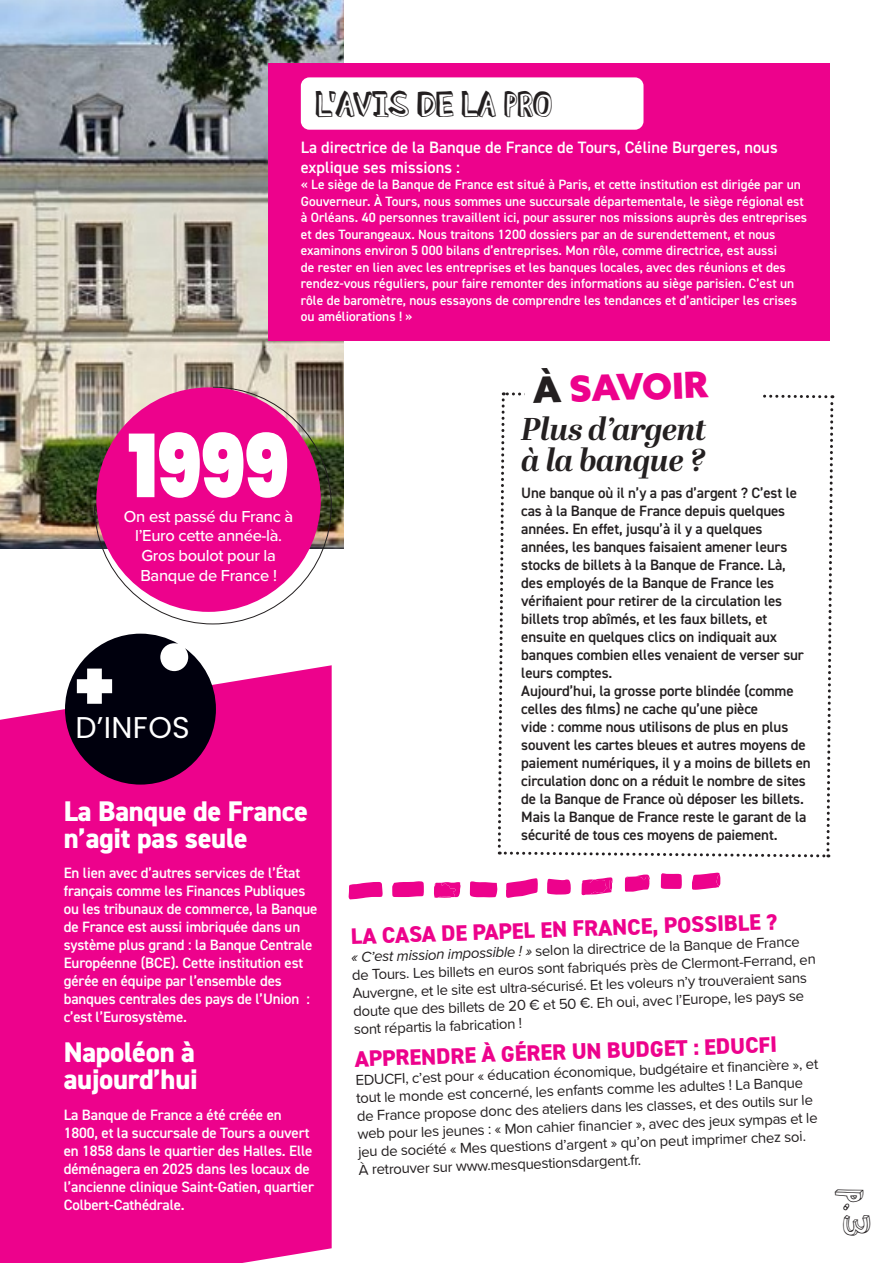
<style>
.page{position:relative;width:893px;height:1263px;background:#fff}
.page>*{position:absolute;margin:0;border:0;box-sizing:border-box;transform-origin:0 0}
.t1{font:900 87px "Poppins";color:#fff;scale:.87 1}
.t2{font:900 69px "Poppins";color:#fff}
.t3{font:900 36px "Azo Sans";color:#ed028c}
.t4{font:36px "Blockhead OT";color:#231f20}
.t5{font:34.5px "Blockhead OT Dark Side";letter-spacing:-.05em;color:#231f20}
.t6{font:italic 700 31.5px/31.5px "Abril Display";letter-spacing:-.01em;color:#231f20}
.t7{font:30px "Poppins";letter-spacing:.01em;color:#fff}
.t8{font:800 28.5px/27px "DIN2014";letter-spacing:-.01em;color:#fff}
.t9{font:800 22.5px "DIN2014";color:#ed028c}
.t10{font:600 16.5px/19.5px "DIN2014";color:#fff}
.t11{font:500 16.5px/19.8px "Proxima Nova";letter-spacing:-.02em;color:#fff;text-align:center}
.t12{font:600 15px/18px "DIN2014";letter-spacing:-.01em;color:#231f20}
.t13{font:15px/18px "Proxima Nova";color:#231f20}
.t14{font:600 15px/18px "DIN2014";letter-spacing:-.01em;color:#fff}
.t15{font:600 13.5px/16.5px "DIN2014";color:#fff}
.s1{color:#231f20}
.s2{font-style:italic}
</style>
<div class="page">
<img style="left:0;top:0;width:343px;height:549px">
<div style="left:268px;top:64px;width:561px;height:277px;background:#ed028c"></div>
<div style="left:301px;top:77px;width:342px;height:53px;background:#fff;border-radius:9px"></div>
<svg style="left:349px;top:882px;width:34px;height:17px"></svg>
<svg style="left:506px;top:878px;width:32px;height:20px"></svg>
<svg style="left:392px;top:881px;width:32px;height:16px"></svg>
<svg style="left:470px;top:881px;width:27px;height:16px"></svg>
<svg style="left:547px;top:879px;width:24px;height:16px"></svg>
<svg style="left:661px;top:873px;width:21px;height:16px"></svg>
<svg style="left:581px;top:877px;width:32px;height:18px"></svg>
<svg style="left:692px;top:873px;width:29px;height:17px"></svg>
<svg style="left:625px;top:874px;width:25px;height:18px"></svg>
<svg style="left:434px;top:882px;width:27px;height:16px"></svg>
<svg style="left:94px;top:386px;width:238px;height:239px;background:#e03d9a"></svg>
<div style="left:0;top:665px;width:332px;height:598px;background:#ed028c"></div>
<svg style="left:497px;top:392px;width:338px;height:466px"></svg>
<svg style="left:65px;top:634px;width:151px;height:150px;background:#3a213a"></svg>
<p class="t5" style="left:315px;top:74px;width:240px">L’AVIS DE LA PRO</p>
<p class="t10" style="left:301px;top:137px;width:478px">La directrice de la Banque de France de Tours, Céline Burgeres, nous explique ses missions :</p>
<p class="t15" style="left:301px;top:176px;width:508px">« Le siège de la Banque de France est situé à Paris, et cette institution est dirigée par un Gouverneur. À Tours, nous sommes une succursale départementale, le siège régional est à Orléans. 40 personnes travaillent ici, pour assurer nos missions auprès des entreprises et des Tourangeaux. Nous traitons 1200 dossiers par an de surendettement, et nous examinons environ 5 000 bilans d’entreprises. Mon rôle, comme directrice, est aussi<br>de rester en lien avec les entreprises et les banques locales, avec des réunions et des rendez-vous réguliers, pour faire remonter des informations au siège parisien. C’est un rôle de baromètre, nous essayons de comprendre les tendances et d’anticiper les crises ou améliorations ! »</p>
<p class="t1" style="left:128px;top:416px;width:187px">1999</p>
<p class="t11" style="left:124px;top:506px;width:171px">On est passé du Franc à l’Euro cette année-là.<br>Gros boulot pour la<br>Banque de France !</p>
<p class="t2" style="left:75px;top:645px;width:40px">+</p>
<p class="t7" style="left:75px;top:710px;width:116px">D’INFOS</p>
<p class="t8" style="left:64px;top:797px;width:246px">La Banque de France n’agit pas seule</p>
<p class="t14" style="left:64px;top:864px;width:255px">En lien avec d’autres services de l’État français comme les Finances Publiques ou les tribunaux de commerce, la Banque de France est aussi imbriquée dans un système plus grand : la Banque Centrale Européenne (BCE). Cette institution est gérée en équipe par l’ensemble des banques centrales des pays de l’Union : c’est l’Eurosystème.</p>
<p class="t8" style="left:64px;top:1039px;width:135px">Napoléon à aujourd’hui</p>
<p class="t14" style="left:64px;top:1105px;width:252px">La Banque de France a été créée en 1800, et la succursale de Tours a ouvert en 1858 dans le quartier des Halles. Elle déménagera en 2025 dans les locaux de l’ancienne clinique Saint-Gatien, quartier Colbert-Cathédrale.</p>
<p class="t3" style="left:532px;top:366px;width:177px;rotate:-2deg"><span class="s1">À</span> SAVOIR</p>
<p class="t6" style="left:521px;top:415px;width:187px">Plus d’argent à la banque ?</p>
<p class="t12" style="left:521px;top:483px;width:284px">Une banque où il n’y a pas d’argent ? C’est le cas à la Banque de France depuis quelques années. En effet, jusqu’à il y a quelques années, les banques faisaient amener leurs stocks de billets à la Banque de France. Là, des employés de la Banque de France les vérifiaient pour retirer de la circulation les billets trop abîmés, et les faux billets, et ensuite en quelques clics on indiquait aux banques combien elles venaient de verser sur leurs comptes.</p>
<p class="t12" style="left:521px;top:681px;width:291px">Aujourd’hui, la grosse porte blindée (comme celles des films) ne cache qu’une pièce<br>vide : comme nous utilisons de plus en plus souvent les cartes bleues et autres moyens de paiement numériques, il y a moins de billets en circulation donc on a réduit le nombre de sites de la Banque de France où déposer les billets.<br>Mais la Banque de France reste le garant de la sécurité de tous ces moyens de paiement.</p>
<p class="t9" style="left:350px;top:921px;width:428px;rotate:-2deg">LA CASA DE PAPEL EN FRANCE, POSSIBLE ?</p>
<p class="t13" style="left:351px;top:947px;width:466px;rotate:-2deg"><span class="s2">« C’est mission impossible ! »</span> selon la directrice de la Banque de France de Tours. Les billets en euros sont fabriqués près de Clermont-Ferrand, en Auvergne, et le site est ultra-sécurisé. Et les voleurs n’y trouveraient sans doute que des billets de 20 € et 50 €. Eh oui, avec l’Europe, les pays se sont répartis la fabrication !</p>
<p class="t9" style="left:355px;top:1044px;width:424px;rotate:-2deg">APPRENDRE À GÉRER UN BUDGET : EDUCFI</p>
<p class="t13" style="left:355px;top:1070px;width:464px;rotate:-2deg">EDUCFI, c’est pour « éducation économique, budgétaire et fi nancière », et tout le monde est concerné, les enfants comme les adultes ! La Banque de France propose donc des ateliers dans les classes, et des outils sur le web pour les jeunes : « Mon cahier fi nancier », avec des jeux sympas et le jeu de société « Mes questions d’argent » qu’on peut imprimer chez soi.</p>
<p class="t13" style="left:358px;top:1160px;width:284px;rotate:-2deg">À retrouver sur www.mesquestionsdargent.fr.</p>
<p class="t4" style="left:888px;top:1186px;width:52px;rotate:90deg">p.3</p>
</div>
